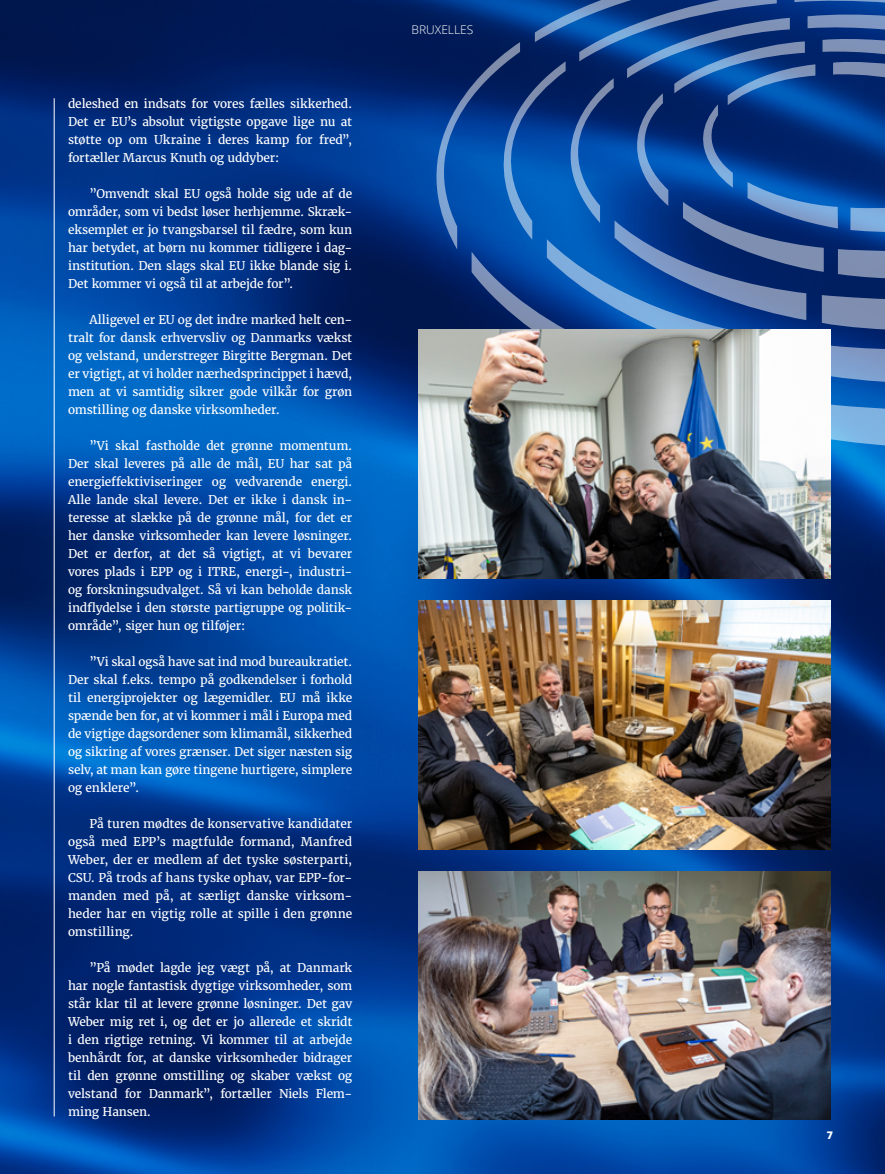
<style>
.page{position:relative;width:885px;height:1174px;background:#fff}
.page>*{position:absolute;margin:0;border:0;box-sizing:border-box;transform-origin:0 0}
.t1{font:12px/18px "Merriweather";letter-spacing:-.015em;color:#fff;text-align:justify}
.t2{font:300 12px "Open Sans";color:#fff}
.t3{font:800 10.5px "Open Sans";color:#fff}
</style>
<div class="page">
<img style="left:0;top:0;width:884px;height:1174px">
<svg style="left:830px;top:398px;width:54px;height:48px;background:#61a4dd"></svg>
<svg style="left:411px;top:0;width:473px;height:383px;background:#1b4c94"></svg>
<img style="left:418px;top:330px;width:412px;height:248px">
<img style="left:418px;top:600px;width:412px;height:249px">
<img style="left:418px;top:871px;width:412px;height:249px">
<hr style="left:54px;top:98px;width:1px;height:1018px;background:#fff">
<p class="t1" style="left:68px;top:95px;width:286px">deleshed en indsats for vores fælles sikkerhed.<br>Det er EU’s absolut vigtigste opgave lige nu at støtte op om Ukraine i deres kamp for fred”, fortæller Marcus Knuth og uddyber:</p>
<p class="t1" style="left:68px;top:185px;width:286px;text-indent:21px">”Omvendt skal EU også holde sig ude af de områder, som vi bedst løser herhjemme. Skræk&shy;eksemplet er jo tvangsbarsel til fædre, som kun har betydet, at børn nu kommer tidligere i dag&shy;institution. Den slags skal EU ikke blande sig i.<br>Det kommer vi også til at arbejde for”.</p>
<p class="t1" style="left:68px;top:311px;width:286px;text-indent:21px">Alligevel er EU og det indre marked helt cen&shy;tralt for dansk erhvervsliv og Danmarks vækst og velstand, understreger Birgitte Bergman. Det er vigtigt, at vi holder nærhedsprincippet i hævd, men at vi samtidig sikrer gode vilkår for grøn omstilling og danske virksomheder.</p>
<p class="t1" style="left:68px;top:437px;width:286px;text-indent:21px">”Vi skal fastholde det grønne momentum.<br>Der skal leveres på alle de mål, EU har sat på energieffektiviseringer og vedvarende energi.<br>Alle lande skal levere. Det er ikke i dansk in&shy;teresse at slække på de grønne mål, for det er her danske virksomheder kan levere løsninger.<br>Det er derfor, at det så vigtigt, at vi bevarer vores plads i EPP og i ITRE, energi-, industri&shy;og forskningsudvalget. Så vi kan beholde dansk indflydelse i den største partigruppe og politik&shy;område”, siger hun og tilføjer:</p>
<p class="t1" style="left:68px;top:653px;width:286px;text-indent:21px">”Vi skal også have sat ind mod bureaukratiet.<br>Der skal f.eks. tempo på godkendelser i forhold til energiprojekter og lægemidler. EU må ikke spænde ben for, at vi kommer i mål i Europa med de vigtige dagsordener som klimamål, sikkerhed og sikring af vores grænser. Det siger næsten sig selv, at man kan gøre tingene hurtigere, simplere og enklere”.</p>
<p class="t1" style="left:68px;top:815px;width:286px;text-indent:21px">På turen mødtes de konservative kandidater også med EPP’s magtfulde formand, Manfred Weber, der er medlem af det tyske søsterparti, CSU. På trods af hans tyske ophav, var EPP-for&shy;manden med på, at særligt danske virksom&shy;heder har en vigtig rolle at spille i den grønne omstilling.</p>
<p class="t1" style="left:68px;top:959px;width:286px;text-indent:21px">”På mødet lagde jeg vægt på, at Danmark har nogle fantastisk dygtige virksomheder, som står klar til at levere grønne løsninger. Det gav Weber mig ret i, og det er jo allerede et skridt i den rigtige retning. Vi kommer til at arbejde benhårdt for, at danske virksomheder bidrager til den grønne omstilling og skaber vækst og velstand for Danmark”, fortæller Niels Flem&shy;ming Hansen.</p>
<p class="t2" style="left:411px;top:21px;width:63px">BRUXELLES</p>
<p class="t3" style="left:826px;top:1127px;width:8px">7</p>
</div>
